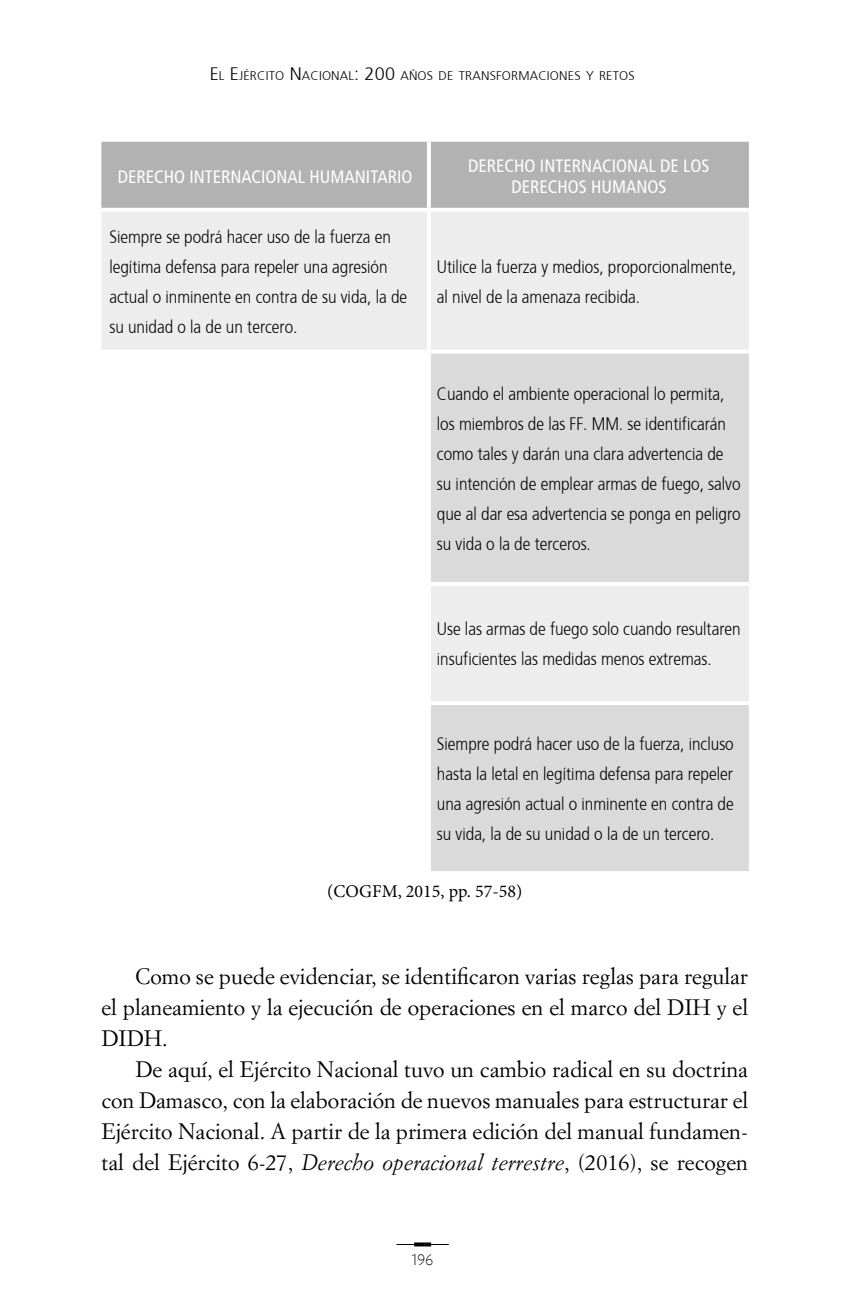
<style>
.page{position:relative;width:851px;height:1304px;background:#fff}
.page>*{position:absolute;margin:0;border:0;box-sizing:border-box;transform-origin:0 0}
.t1{font:22px/31px "Simoncini Garamond Std";color:#000;text-align:justify}
.t2{font:300 18px/30px "Frutiger";color:#000;scale:.85 1}
.t3{font:condensed 18px/21.6px "Frutiger";color:#fff;text-align:center}
.t4{font:18px "Minion Pro";color:#000}
.t5{font:200 16px "Seravek";color:#000}
.t6{font:300 12.6px "Frutiger";letter-spacing:.015em;color:#000}
.s1{font-size:18px}
.s2{font-style:italic}
</style>
<div class="page">
<hr style="left:396px;top:1244px;width:52px;height:1px;background:#000">
<svg style="left:414px;top:1242px;width:17px;height:4px"></svg>
<div style="left:101px;top:142px;width:647px;height:66px;background:#b3b2b2"></div>
<div style="left:101px;top:212px;width:647px;height:137px;background:#ededed"></div>
<svg style="left:431px;top:353px;width:317px;height:518px;background:#dedede"></svg>
<hr style="left:427px;top:212px;width:4px;height:137px;background:#fff">
<hr style="left:429px;top:582px;width:319px;height:4px;background:#fff">
<hr style="left:429px;top:701px;width:319px;height:4px;background:#fff">
<hr style="left:427px;top:142px;width:4px;height:66px;background:#fff">
<p class="t6" style="left:210px;top:70px;width:426px"><span class="s1">E</span>L <span class="s1">E</span>JÉRCITO <span class="s1">N</span>ACIONAL<span class="s1">: 200</span> AÑOS DE TRANSFORMACIONES Y RETOS</p>
<p class="t3" style="left:118px;top:166px;width:296px">DERECHO INTERNACIONAL HUMANITARIO</p>
<p class="t3" style="left:468px;top:155px;width:243px">DERECHO INTERNACIONAL DE LOS<br>DERECHOS HUMANOS</p>
<p class="t2" style="left:109px;top:223px;width:352px">Siempre se podrá hacer uso de la fuerza en legítima defensa para repeler una agresión actual o inminente en contra de su vida, la de su unidad o la de un tercero.</p>
<p class="t2" style="left:437px;top:253px;width:354px">Utilice la fuerza y medios, proporcionalmente, al nivel de la amenaza recibida.</p>
<p class="t2" style="left:437px;top:380px;width:359px">Cuando el ambiente operacional lo permita, los miembros de las FF. MM. se identificarán como tales y darán una clara advertencia de su intención de emplear armas de fuego, salvo que al dar esa advertencia se ponga en peligro su vida o la de terceros.</p>
<p class="t2" style="left:437px;top:616px;width:359px">Use las armas de fuego solo cuando resultaren insuficientes las medidas menos extremas.</p>
<p class="t2" style="left:437px;top:730px;width:351px;text-align:justify">Siempre podrá hacer uso de la fuerza, incluso hasta la letal en legítima defensa para repeler una agresión actual o inminente en contra de su vida, la de su unidad o la de un tercero.</p>
<p class="t4" style="left:327px;top:879px;width:196px">(COGFM, 2015, pp. 57-58)</p>
<p class="t1" style="left:101px;top:961px;width:648px;text-indent:34px">Como se puede evidenciar, se identificaron varias reglas para regular el planeamiento y la ejecución de operaciones en el marco del DIH y el DIDH.</p>
<p class="t1" style="left:101px;top:1054px;width:648px;text-indent:34px">De aquí, el Ejército Nacional tuvo un cambio radical en su doctrina con Damasco, con la elaboración de nuevos manuales para estructurar el Ejército Nacional. A partir de la primera edición del manual fundamen&shy;tal del Ejército 6-27, <span class="s2">Derecho operacional terrestre</span>, (2016), se recogen</p>
<p class="t5" style="left:412px;top:1250px;width:23px">196</p>
</div>
